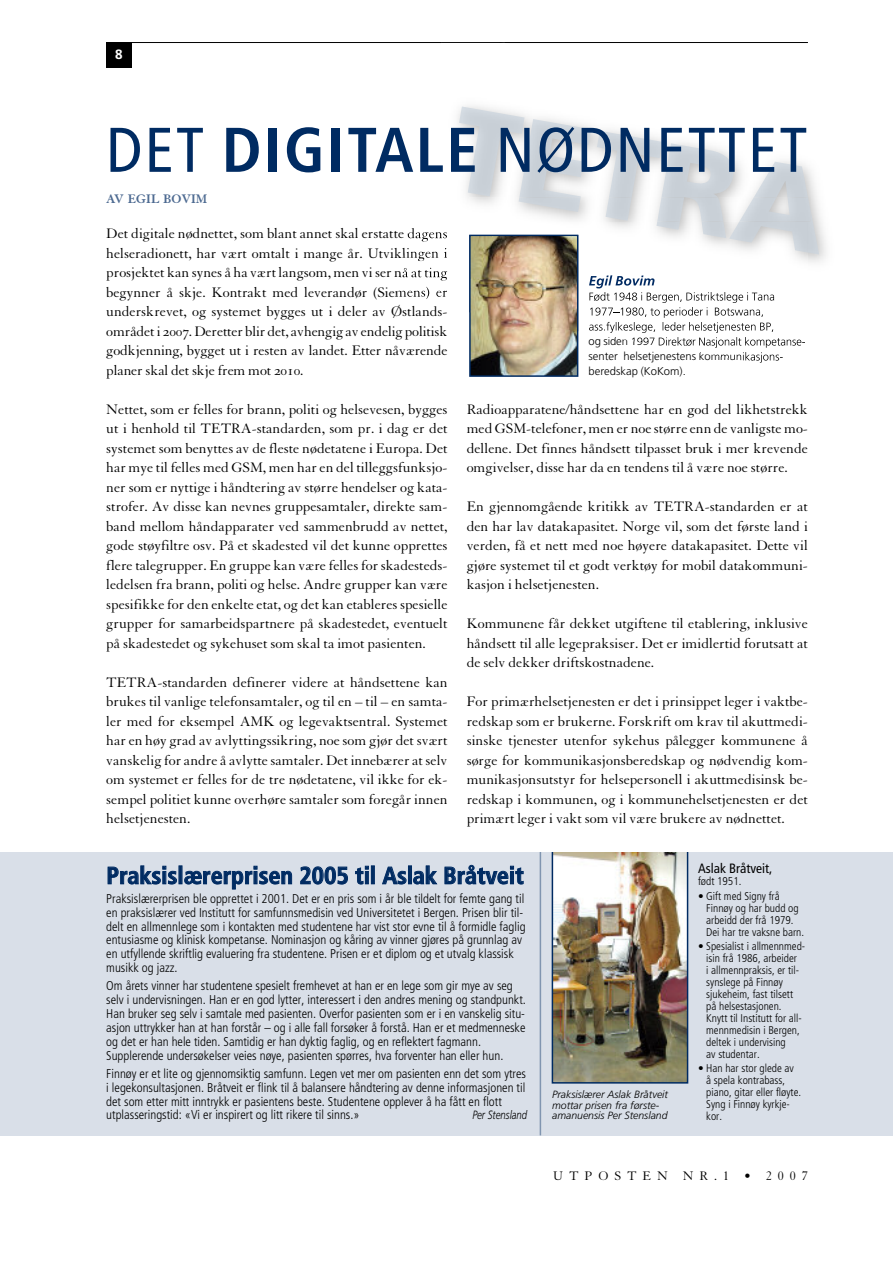
<style>
.page{position:relative;width:893px;height:1263px;background:#fff}
.page>*{position:absolute;margin:0;border:0;box-sizing:border-box;transform-origin:0 0}
.t1{font:condensed 63px "Frutiger";letter-spacing:.035em;color:#002b62}
.t2{font:700 condensed 24px "Frutiger";color:#002b62}
.t3{font:15px/19.5px "Granjon";color:#000;text-align:justify}
.t4{font:13.5px "Granjon";letter-spacing:.445em;color:#000}
.t5{font:condensed 13.5px "Frutiger";color:#000}
.t6{font:700 13.5px "Granjon";color:#4d6a91}
.t7{font:700 13.5px "Frutiger";color:#fff}
.t8{font:300 condensed 12.75px/13.8px "Frutiger";color:#000}
.t9{font:italic 300 12px "Frutiger";color:#000;scale:.8 1}
.t10{font:300 condensed 11.25px/12px "Frutiger";color:#000}
.t11{font:300 11.25px/15px "Frutiger";color:#000}
.t12{font:italic 300 10.5px/10.5px "Frutiger";color:#000}
.s1{font-weight:700}
.s2{font-family:"Granjon SC"}
</style>
<div class="page">
<hr style="left:106px;top:42px;width:702px;height:1px;background:#000">
<img style="left:457px;top:42px;width:369px;height:335px">
<img style="left:441px;top:42px;width:63px;height:1px">
<img style="left:457px;top:46px;width:167px;height:18px">
<img style="left:396px;top:219px;width:412px;height:153px">
<img style="left:469px;top:255px;width:109px;height:77px">
<img style="left:471px;top:255px;width:106px;height:76px">
<img style="left:589px;top:275px;width:66px;height:13px">
<img style="left:589px;top:292px;width:84px;height:11px">
<img style="left:590px;top:308px;width:23px;height:8px">
<img style="left:621px;top:307px;width:86px;height:11px">
<img style="left:589px;top:322px;width:86px;height:11px">
<img style="left:614px;top:337px;width:72px;height:11px">
<img style="left:459px;top:106px;width:360px;height:149px">
<img style="left:656px;top:221px;width:152px;height:32px">
<img style="left:518px;top:198px;width:292px;height:23px">
<div style="left:0;top:851px;width:893px;height:284px;background:#d9dfe8"></div>
<hr style="left:540px;top:850px;width:1px;height:285px;background:#8095b0">
<img style="left:555px;top:851px;width:130px;height:229px">
<div style="left:552px;top:845px;width:136px;height:238px;border:2px solid #002b62"></div>
<div style="left:0;top:830px;width:893px;height:21px;background:#fff"></div>
<div style="left:106px;top:43px;width:26px;height:25px;background:#000"></div>
<p class="t7" style="left:115px;top:49px;width:9px">8</p>
<h1 class="t1" style="left:106px;top:125px;width:703px">DET <span class="s1">DIGITALE</span> NØDNETTET</h1>
<p class="t6" style="left:106px;top:194px;width:103px">AV EGIL BOVIM</p>
<p class="t3" style="left:106px;top:225px;width:343px">Det digitale nødnettet, som blant annet skal erstatte dagens helseradionett, har vært omtalt i mange år. Utviklingen i prosjektet kan synes å ha vært langsom, men vi ser nå at ting begynner å skje. Kontrakt med leverandør (Siemens) er underskrevet, og systemet bygges ut i deler av Østlands&shy;områdeti <span class="s2">2007</span>.Deretter blir det, avhengig av endelig politisk godkjenning, bygget ut i resten av landet. Etter nåværende planer skal det skje frem mot <span class="s2">2010.</span></p>
<p class="t3" style="left:106px;top:401px;width:343px">Nettet, som er felles for brann, politi og helsevesen, bygges ut i henhold til TETRA-standarden, som pr. i dag er det systemet som benyttes av de fleste nødetatene i Europa. Det har mye til felles med GSM, men har en del tilleggsfunksjo&shy;ner som er nyttige i håndtering av større hendelser og kata&shy;strofer. Av disse kan nevnes gruppesamtaler, direkte sam&shy;band mellom håndapparater ved sammenbrudd av nettet, gode støyfiltre osv. På et skadested vil det kunne opprettes flere talegrupper. En gruppe kan være felles for skadesteds&shy;ledelsen fra brann, politi og helse. Andre grupper kan være spesifikke for den enkelte etat, og det kan etableres spesielle grupper for samarbeidspartnere på skadestedet, eventuelt på skadestedet og sykehuset som skal ta imot pasienten.</p>
<p class="t3" style="left:106px;top:674px;width:343px">TETRA-standarden definerer videre at håndsettene kan brukes til vanlige telefonsamtaler, og til en – til – en samta&shy;ler med for eksempel AMK og legevaktsentral. Systemet har en høy grad av avlyttingssikring, noe som gjør det svært vanskelig for andre å avlytte samtaler. Det innebærer at selv om systemet er felles for de tre nødetatene, vil ikke for ek&shy;sempel politiet kunne overhøre samtaler som foregår innen helsetjenesten.</p>
<p class="t11" style="left:589px;top:350px;width:196px">senter helsetjenestens kommunikasjons&shy;beredskap (KoKom).</p>
<p class="t3" style="left:467px;top:401px;width:343px">Radioapparatene/håndsettene har en god del likhetstrekk med GSM-telefoner, men er noe større enn de vanligste mo&shy;dellene. Det finnes håndsett tilpasset bruk i mer krevende omgivelser, disse har da en tendens til å være noe større.</p>
<p class="t3" style="left:467px;top:498px;width:343px">En gjennomgående kritikk av TETRA-standarden er at den har lav datakapasitet. Norge vil, som det første land i verden, få et nett med noe høyere datakapasitet. Dette vil gjøre systemet til et godt verktøy for mobil datakommuni&shy;kasjon i helsetjenesten.</p>
<p class="t3" style="left:467px;top:615px;width:343px">Kommunene får dekket utgiftene til etablering, inklusive håndsett til alle legepraksiser. Det er imidlertid forutsatt at de selv dekker driftskostnadene.</p>
<p class="t3" style="left:467px;top:693px;width:343px">For primærhelsetjenesten er det i prinsippet leger i vaktbe&shy;redskap som er brukerne. Forskrift om krav til akuttmedi&shy;sinske tjenester utenfor sykehus pålegger kommunene å sørge for kommunikasjonsberedskap og nødvendig kom&shy;munikasjonsutstyr for helsepersonell i akuttmedisinsk be&shy;redskap i kommunen, og i kommunehelsetjenesten er det primært leger i vakt som vil være brukere av nødnettet.</p>
<h2 class="t2" style="left:106px;top:866px;width:419px">Praksislærerprisen 2005 til Aslak Bråtveit</h2>
<p class="t8" style="left:106px;top:892px;width:421px">Praksislærerprisen ble opprettet i 2001. Det er en pris som i år ble tildelt for femte gang til en praksislærer ved Institutt for samfunnsmedisin ved Universitetet i Bergen. Prisen blir til&shy;delt en allmennlege som i kontakten med studentene har vist stor evne til å formidle faglig entusiasme og klinisk kompetanse. Nominasjon og kåring av vinner gjøres på grunnlag av en utfyllende skriftlig evaluering fra studentene. Prisen er et diplom og et utvalg klassisk musikk og jazz.</p>
<p class="t8" style="left:106px;top:980px;width:421px">Om årets vinner har studentene spesielt fremhevet at han er en lege som gir mye av seg selv i undervisningen. Han er en god lytter, interessert i den andres mening og standpunkt.<br>Han bruker seg selv i samtale med pasienten. Overfor pasienten som er i en vanskelig situ&shy;asjon uttrykker han at han forstår – og i alle fall forsøker å forstå. Han er et medmenneske og det er han hele tiden. Samtidig er han dyktig faglig, og en reflektert fagmann.<br>Supplerende undersøkelser veies nøye, pasienten spørres, hva forventer han eller hun.</p>
<p class="t8" style="left:106px;top:1067px;width:421px">Finnøy er et lite og gjennomsiktig samfunn. Legen vet mer om pasienten enn det som ytres i legekonsultasjonen. Bråtveit er flink til å balansere håndtering av denne informasjonen til det som etter mitt inntrykk er pasientens beste. Studentene opplever å ha fått en flott utplasseringstid: «Vi er inspirert og litt rikere til sinns.»</p>
<p class="t9" style="left:472px;top:1110px;width:70px">Per Stensland</p>
<p class="t12" style="left:552px;top:1090px;width:118px">Praksislærer Aslak Bråtveit mottar prisen fra første&shy;amanuensis Per Stensland</p>
<p class="t5" style="left:698px;top:863px;width:76px">Aslak Bråtveit,</p>
<p class="t10" style="left:698px;top:876px;width:45px">født 1951.</p>
<p class="t10" style="left:706px;top:890px;width:99px;text-indent:-8px">• Gift med Signy frå<br>Finnøy og har budd og arbeidd der frå 1979.<br>Dei har tre vaksne barn.</p>
<p class="t10" style="left:706px;top:941px;width:100px;text-indent:-8px">• Spesialist i allmennmed&shy;isin frå 1986, arbeider<br>i allmennpraksis, er til&shy;synslege på Finnøy sjukeheim, fast tilsett på helsestasjonen.<br>Knytt til Institutt for all&shy;mennmedisin i Bergen, deltek i undervising<br>av studentar.</p>
<p class="t10" style="left:706px;top:1063px;width:96px;text-indent:-8px">• Han har stor glede av å spela kontrabass, piano, gitar eller fløyte.<br>Syng i Finnøy kyrkje&shy;kor.</p>
<p class="t4" style="left:553px;top:1171px;width:256px">UTPOSTEN NR.1 • 2007</p>
</div>
